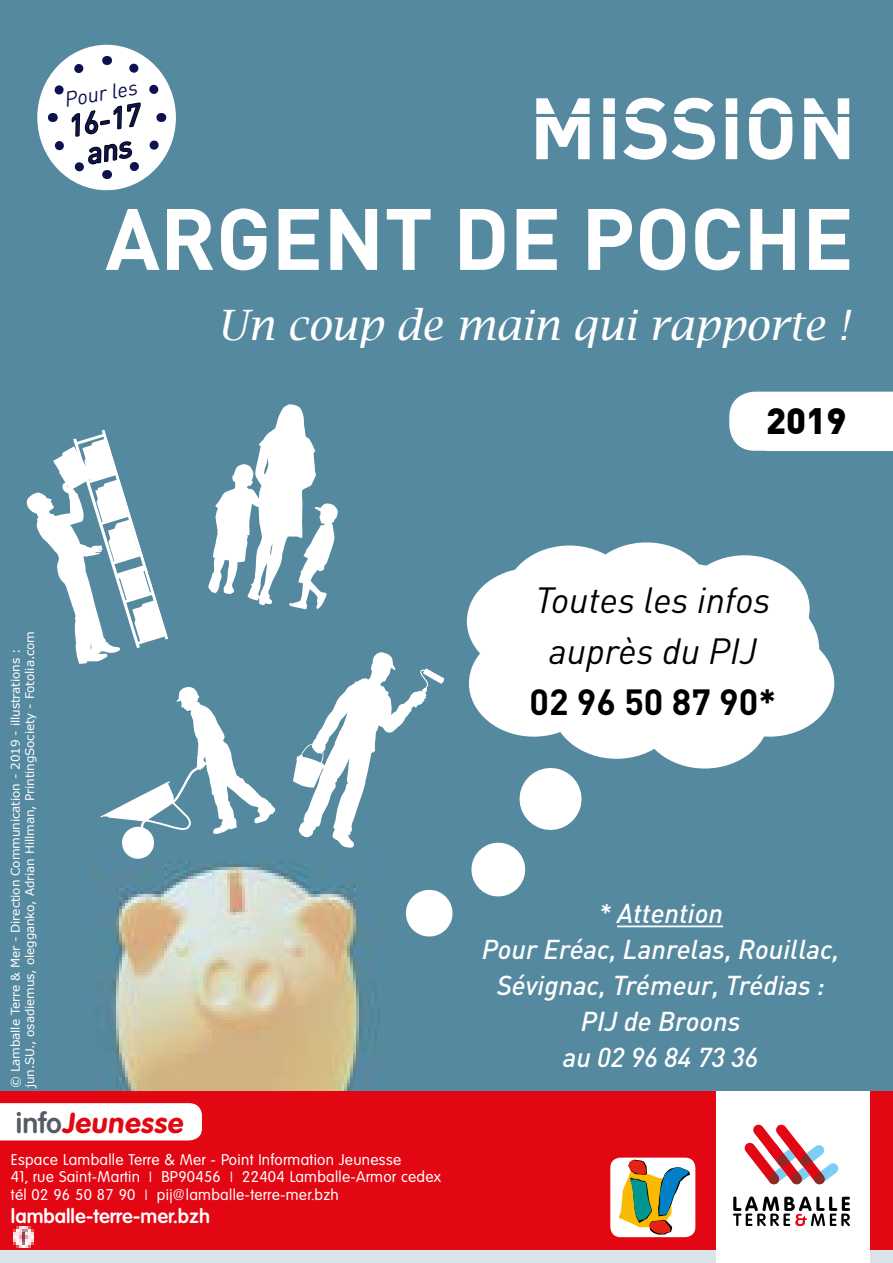
<style>
.page{position:relative;width:893px;height:1263px;background:#fff}
.page>*{position:absolute;margin:0;border:0;box-sizing:border-box;transform-origin:0 0}
.t1{font:italic 42px "Lucida Bright";color:#fff}
.t2{font:italic 36px/51px "DIN";color:#000;text-align:center}
.t3{font:700 36px "DIN";color:#000}
.t4{font:36px "DIN Black";color:#000}
.t5{font:italic 500 30px/30px "DIN";color:#0d124e;text-align:center}
.t6{font:italic 800 28.2px "Volkswagen Serial";letter-spacing:.02em;color:#e30613}
.t7{font:italic 500 27px/36px "DIN";color:#fff;text-align:center}
.t8{font:italic 21px "DIN";color:#0d124e}
.t9{font:700 19.5px "Volkswagen Serial";color:#fff}
.t10{font:15px/17.4px "Volkswagen Serial";letter-spacing:.02em;color:#fff}
.t11{font:12px/14.4px "Verdana";letter-spacing:-.01em;color:#fff}
.s1{font-weight:700;font-style:normal;color:#555c65}
</style>
<div class="page">
<img style="left:0;top:0;width:893px;height:1091px">
<svg style="left:208px;top:404px;width:131px;height:206px"></svg>
<svg style="left:24px;top:430px;width:144px;height:238px"></svg>
<svg style="left:100px;top:686px;width:176px;height:175px"></svg>
<svg style="left:293px;top:652px;width:151px;height:196px"></svg>
<svg style="left:468px;top:839px;width:60px;height:61px"></svg>
<svg style="left:403px;top:887px;width:52px;height:52px"></svg>
<svg style="left:516px;top:764px;width:69px;height:69px"></svg>
<div style="left:504px;top:545px;width:130px;height:107px;background:#fff;border-radius:50%"></div>
<div style="left:469px;top:630px;width:130px;height:107px;background:#fff;border-radius:50%"></div>
<div style="left:552px;top:652px;width:129px;height:107px;background:#fff;border-radius:50%"></div>
<div style="left:640px;top:662px;width:129px;height:106px;background:#fff;border-radius:50%"></div>
<div style="left:705px;top:630px;width:129px;height:107px;background:#fff;border-radius:50%"></div>
<div style="left:582px;top:542px;width:129px;height:107px;background:#fff;border-radius:50%"></div>
<div style="left:467px;top:568px;width:129px;height:106px;background:#fff;border-radius:50%"></div>
<div style="left:680px;top:555px;width:130px;height:107px;background:#fff;border-radius:50%"></div>
<div style="left:0;top:1091px;width:893px;height:172px;background:#e30613"></div>
<div style="left:0;top:1250px;width:893px;height:13px;background:#dae3e8"></div>
<div style="left:717px;top:1091px;width:153px;height:172px;background:#fff"></div>
<svg style="left:744px;top:1125px;width:94px;height:59px"></svg>
<svg style="left:733px;top:1196px;width:117px;height:35px"></svg>
<div style="left:0;top:1103px;width:202px;height:37px;background:#fff"></div>
<img style="left:13px;top:1227px;width:21px;height:20px">
<div style="left:610px;top:1157px;width:85px;height:80px;background:#fff;border-radius:10px"></div>
<svg style="left:619px;top:1160px;width:71px;height:74px"></svg>
<hr style="left:617px;top:925px;width:106px;height:2px;background:#fff">
<div style="left:37px;top:45px;width:139px;height:145px;background:#fff;border-radius:50%"></div>
<svg style="left:43px;top:14px;width:127px;height:320px"></svg>
<svg style="left:536px;top:98px;width:313px;height:62px"></svg>
<svg style="left:106px;top:208px;width:743px;height:62px;fill:#55899f"></svg>
<hr style="left:409px;top:114px;width:449px;height:3px;background:#55889d">
<svg style="left:585px;top:636px;width:129px;height:36px"></svg>
<svg style="left:729px;top:392px;width:164px;height:59px"></svg>
<div style="left:766px;top:397px;width:127px;height:54px;background:#fff"></div>
<h3 class="t8" style="left:63px;top:87px;width:75px;rotate:-10deg">Pour les</h3>
<h3 class="t5" style="left:66px;top:111px;width:74px;rotate:-10deg">16-17 ans</h3>
<h1 class="t1" style="left:217px;top:301px;width:633px">Un coup de main qui rapporte !</h1>
<h2 class="t4" style="left:766px;top:397px;width:82px">2019</h2>
<p class="t11" style="left:8px;top:1088px;width:459px;rotate:-90deg">© Lamballe Terre &amp; Mer - Direction Communication - 2019 - illustrations : jun.SU., osadiemus, olegganko, Adrian Hillman, PrintingSociety - Fotolia.com</p>
<h3 class="t6" style="left:16px;top:1105px;width:168px"><span class="s1">info</span>Jeunesse</h3>
<h2 class="t2" style="left:535px;top:574px;width:237px">Toutes les infos auprès du PIJ</h2>
<h2 class="t3" style="left:529px;top:679px;width:248px">02 96 50 87 90*</h2>
<h3 class="t7" style="left:482px;top:894px;width:359px">* Attention<br>Pour Eréac, Lanrelas, Rouillac,<br>Sévignac, Trémeur, Trédias :<br>PIJ de Broons<br>au 02 96 84 73 36</h3>
<p class="t10" style="left:11px;top:1151px;width:392px">Espace Lamballe Terre &amp; Mer - Point Information Jeunesse<br>41, rue Saint-Martin</p>
<p class="t10" style="left:161px;top:1168px;width:61px">BP90456</p>
<p class="t10" style="left:242px;top:1168px;width:200px">22404 Lamballe-Armor cedex</p>
<p class="t10" style="left:11px;top:1186px;width:126px">tél 02 96 50 87 90</p>
<p class="t10" style="left:157px;top:1186px;width:183px">pij@lamballe-terre-mer.bzh</p>
<h3 class="t9" style="left:11px;top:1204px;width:201px">lamballe-terre-mer.bzh</h3>
</div>
